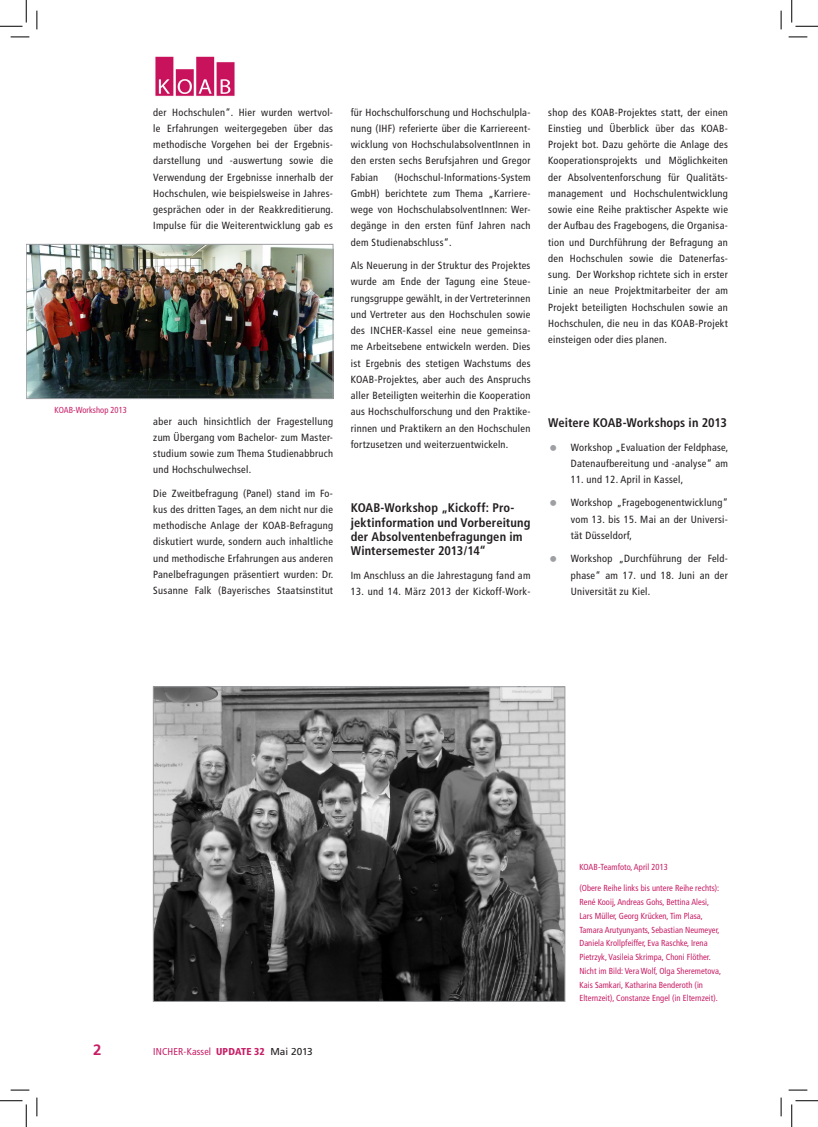
<style>
.page{position:relative;width:818px;height:1127px;background:#fff}
.page>*{position:absolute;margin:0;border:0;box-sizing:border-box;transform-origin:0 0}
.t1{font:700 15px "Frutiger";color:#c71e66}
.t2{font:700 condensed 12.5px/14.4px "Frutiger";letter-spacing:.01em;color:#231f20}
.t3{font:condensed 10.38px/16.2px "Frutiger";letter-spacing:.03em;color:#231f20;text-align:justify}
.t4{font:condensed 10px "Frutiger";letter-spacing:.015em;color:#c71e66}
.t5{font:condensed 8.75px/13.8px "Frutiger";letter-spacing:.005em;color:#c71e66}
.s1{font-weight:900}
.s2{font-stretch:normal;color:#231f20}
</style>
<div class="page">
<img style="left:155px;top:688px;width:408px;height:311px">
<div style="left:153px;top:686px;width:412px;height:315px;border:1px solid #9d9fa2"></div>
<img style="left:155px;top:56px;width:80px;height:40px">
<img style="left:28px;top:246px;width:303px;height:151px">
<div style="left:26px;top:244px;width:307px;height:155px;border:1px solid #9d9fa2"></div>
<svg style="left:11px;top:36px;width:18px;height:2px"></svg>
<svg style="left:788px;top:36px;width:19px;height:2px"></svg>
<svg style="left:11px;top:1089px;width:18px;height:1px"></svg>
<svg style="left:788px;top:1089px;width:19px;height:1px"></svg>
<svg style="left:36px;top:11px;width:2px;height:18px"></svg>
<svg style="left:36px;top:1097px;width:2px;height:18px"></svg>
<svg style="left:780px;top:11px;width:2px;height:18px"></svg>
<svg style="left:780px;top:1097px;width:2px;height:18px"></svg>
<svg style="left:0;top:0;width:27px;height:27px"></svg>
<svg style="left:0;top:1100px;width:27px;height:26px"></svg>
<svg style="left:791px;top:0;width:27px;height:27px"></svg>
<svg style="left:791px;top:1100px;width:27px;height:26px"></svg>
<p class="t5" style="left:55px;top:402px;width:74px">KOAB-Workshop 2013</p>
<p class="t3" style="left:153px;top:104px;width:182px">der Hochschulen“. Hier wurden wertvol&shy;le Erfahrungen weitergegeben über das methodische Vorgehen bei der Ergebnis&shy;darstellung und -auswertung sowie die Verwendung der Ergebnisse innerhalb der Hochschulen, wie beispielsweise in Jahres&shy;gesprächen oder in der Reakkreditierung.<br>Impulse für die Weiterentwicklung gab es</p>
<p class="t3" style="left:153px;top:413px;width:181px">aber auch hinsichtlich der Fragestellung zum Übergang vom Bachelor- zum Master&shy;studium sowie zum Thema Studienabbruch und Hochschulwechsel.</p>
<p class="t3" style="left:153px;top:485px;width:182px">Die Zweitbefragung (Panel) stand im Fo&shy;kus des dritten Tages, an dem nicht nur die methodische Anlage der KOAB-Befragung diskutiert wurde, sondern auch inhaltliche und methodische Erfahrungen aus anderen Panelbefragungen präsentiert wurden: Dr.<br>Susanne Falk (Bayerisches Staatsinstitut</p>
<p class="t3" style="left:351px;top:104px;width:181px">für Hochschulforschung und Hochschulpla&shy;nung (IHF) referierte über die Karriereent&shy;wicklung von HochschulabsolventInnen in den ersten sechs Berufsjahren und Gregor Fabian</p>
<p class="t3" style="left:351px;top:169px;width:181px;text-indent:44px">(Hochschul-Informations-System GmbH) berichtete zum Thema „Karriere&shy;wege von HochschulabsolventInnen: Wer&shy;degänge in den ersten fünf Jahren nach dem Studienabschluss“.</p>
<p class="t3" style="left:351px;top:257px;width:181px">Als Neuerung in der Struktur des Projektes wurde am Ende der Tagung eine Steue&shy;rungsgruppe gewählt, in der Vertreterinnen und Vertreter aus den Hochschulen sowie des INCHER-Kassel eine neue gemeinsa&shy;me Arbeitsebene entwickeln werden. Dies ist Ergebnis des stetigen Wachstums des KOAB-Projektes, aber auch des Anspruchs aller Beteiligten weiterhin die Kooperation aus Hochschulforschung und den Praktike&shy;rinnen und Praktikern an den Hochschulen fortzusetzen und weiterzuentwickeln.</p>
<p class="t2" style="left:351px;top:500px;width:181px">KOAB-Workshop „Kickoff: Pro&shy;jektinformation und Vorbereitung der Absolventenbefragungen im<br>Wintersemester 2013/14“</p>
<p class="t3" style="left:351px;top:567px;width:181px">Im Anschluss an die Jahrestagung fand am</p>
<p class="t3" style="left:351px;top:583px;width:181px">13. und 14. März 2013 der Kickoff-Work-</p>
<p class="t3" style="left:548px;top:104px;width:181px">shop des KOAB-Projektes statt, der einen Einstieg und Überblick über das KOAB-Projekt bot. Dazu gehörte die Anlage des Kooperationsprojekts und Möglichkeiten der Absolventenforschung für Qualitäts&shy;management und Hochschulentwicklung sowie eine Reihe praktischer Aspekte wie der Aufbau des Fragebogens, die Organisa&shy;tion und Durchführung der Befragung an den Hochschulen sowie die Datenerfas&shy;sung. Der Workshop richtete sich in erster Linie an neue Projektmitarbeiter der am Projekt beteiligten Hochschulen sowie an Hochschulen, die neu in das KOAB-Projekt einsteigen oder dies planen.</p>
<p class="t2" style="left:548px;top:415px;width:180px">Weitere KOAB-Workshops in 2013</p>
<p class="t3" style="left:571px;top:439px;width:159px">Workshop „Evaluation der Feldphase,<br>Datenaufbereitung und -analyse“ am</p>
<p class="t3" style="left:571px;top:471px;width:114px">11. und 12. April in Kassel,</p>
<p class="t3" style="left:571px;top:494px;width:159px">Workshop „Fragebogenentwicklung“ vom 13. bis 15. Mai an der Universi&shy;tät Düsseldorf,</p>
<p class="t3" style="left:571px;top:550px;width:159px">Workshop „Durchführung der Feld&shy;phase“ am 17. und 18. Juni an der Universität zu Kiel.</p>
<h1 class="t1" style="left:93px;top:1040px;width:10px">2</h1>
<p class="t4" style="left:153px;top:1045px;width:161px">INCHER-Kassel <span class="s1">UPDATE 32</span> <span class="s2">Mai 2013</span></p>
<p class="t5" style="left:579px;top:860px;width:90px">KOAB-Teamfoto, April 2013</p>
<p class="t5" style="left:579px;top:881px;width:143px">(Obere Reihe links bis untere Reihe rechts):<br>René Kooij, Andreas Gohs, Bettina Alesi, Lars Müller, Georg Krücken, Tim Plasa, Tamara Arutyunyants, Sebastian Neumeyer, Daniela Krollpfeiffer, Eva Raschke, Irena Pietrzyk, Vasileia Skrimpa, Choni Flöther.<br>Nicht im Bild: Vera Wolf, Olga Sheremetova, Kais Samkari, Katharina Benderoth (in Elternzeit), Constanze Engel (in Elternzeit).</p>
</div>
